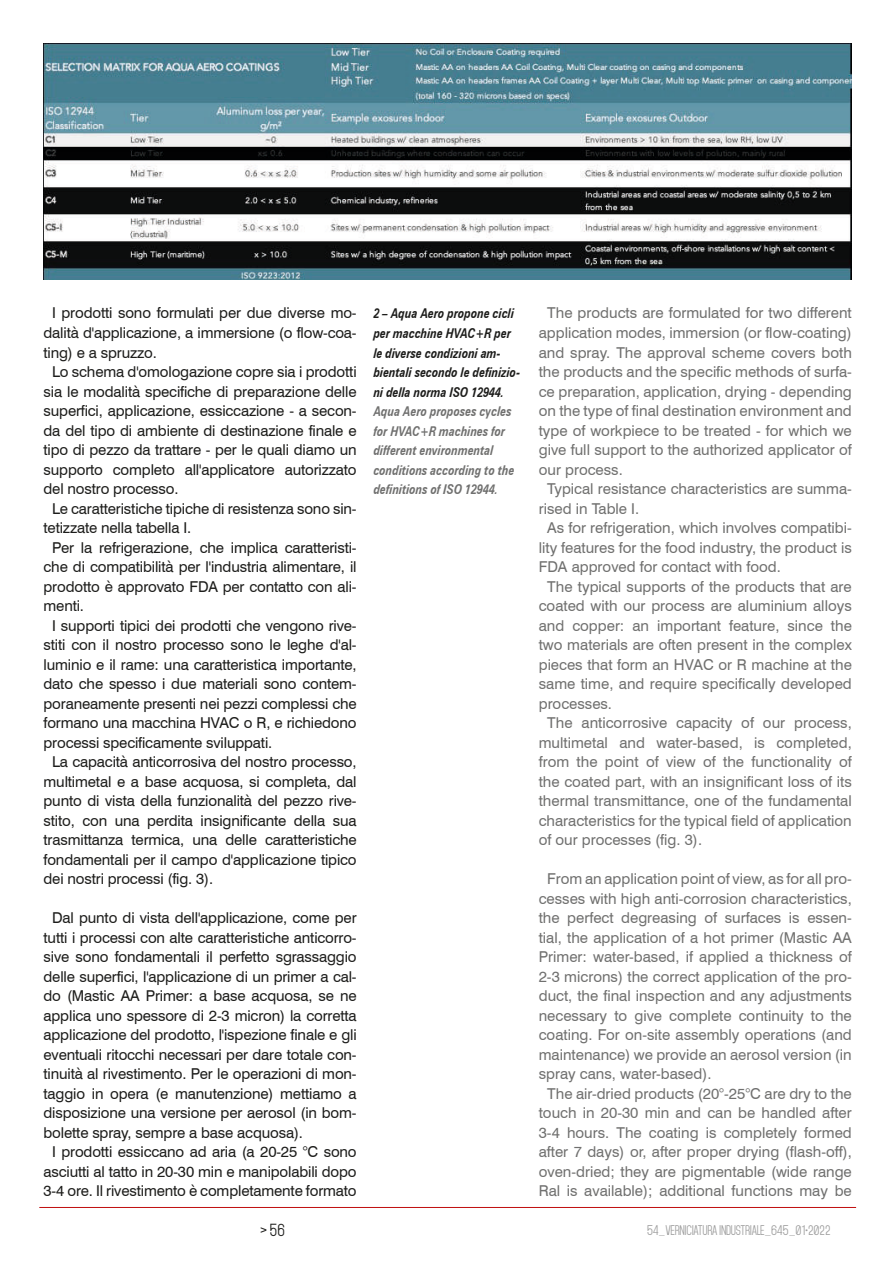
<style>
.page{position:relative;width:892px;height:1263px;background:#fff}
.page>*{position:absolute;margin:0;border:0;box-sizing:border-box;transform-origin:0 0}
.t1{font:15px "Swiss 721 BT";letter-spacing:-.01em;color:#1d1d1b}
.t2{font:15px "Swiss 721 BT";color:#70706f}
.t3{font:15px "Mohave";color:#1d1d1b}
.t4{font:italic 700 13.5px/19.5px "Zurich BT";color:#1d1d1b;scale:.8 1}
.t5{font:italic 700 13.5px/19.5px "Zurich BT";color:#70706f;scale:.8 1}
.t6{font:12px "Mohave";letter-spacing:-.03em;color:#9d9d9d}
</style>
<div class="page">
<hr style="left:39px;top:1206px;width:817px;height:1px;background:#c00e0e">
<img style="left:44px;top:44px;width:807px;height:235px">
<p class="t1" style="left:52px;top:304px;width:306px">I prodotti sono formulati per due diverse mo-</p>
<p class="t1" style="left:44px;top:323px;width:314px">dalità d'applicazione, a immersione (o flow-coa-</p>
<p class="t1" style="left:44px;top:343px;width:115px">ting) e a spruzzo.</p>
<p class="t1" style="left:52px;top:362px;width:306px">Lo schema d'omologazione copre sia i prodotti</p>
<p class="t1" style="left:44px;top:382px;width:314px">sia le modalità specifiche di preparazione delle</p>
<p class="t1" style="left:44px;top:401px;width:314px">superfici, applicazione, essiccazione - a secon-</p>
<p class="t1" style="left:44px;top:421px;width:314px">da del tipo di ambiente di destinazione finale e</p>
<p class="t1" style="left:44px;top:440px;width:314px">tipo di pezzo da trattare - per le quali diamo un</p>
<p class="t1" style="left:44px;top:460px;width:314px">supporto completo all'applicatore autorizzato</p>
<p class="t1" style="left:44px;top:479px;width:136px">del nostro processo.</p>
<p class="t1" style="left:52px;top:499px;width:306px">Le caratteristiche tipiche di resistenza sono sin-</p>
<p class="t1" style="left:44px;top:518px;width:149px">tetizzate nella tabella I.</p>
<p class="t1" style="left:52px;top:538px;width:306px">Per la refrigerazione, che implica caratteristi-</p>
<p class="t1" style="left:44px;top:557px;width:314px">che di compatibilità per l'industria alimentare, il</p>
<p class="t1" style="left:44px;top:577px;width:314px">prodotto è approvato FDA per contatto con ali-</p>
<p class="t1" style="left:44px;top:596px;width:42px">menti.</p>
<p class="t1" style="left:52px;top:616px;width:306px">I supporti tipici dei prodotti che vengono rive-</p>
<p class="t1" style="left:44px;top:635px;width:314px">stiti con il nostro processo sono le leghe d'al-</p>
<p class="t1" style="left:44px;top:655px;width:314px">luminio e il rame: una caratteristica importante,</p>
<p class="t1" style="left:44px;top:674px;width:314px">dato che spesso i due materiali sono contem-</p>
<p class="t1" style="left:44px;top:694px;width:314px">poraneamente presenti nei pezzi complessi che</p>
<p class="t1" style="left:44px;top:713px;width:314px">formano una macchina HVAC o R, e richiedono</p>
<p class="t1" style="left:44px;top:733px;width:230px">processi specificamente sviluppati.</p>
<p class="t1" style="left:52px;top:752px;width:306px">La capacità anticorrosiva del nostro processo,</p>
<p class="t1" style="left:44px;top:772px;width:314px">multimetal e a base acquosa, si completa, dal</p>
<p class="t1" style="left:44px;top:791px;width:314px">punto di vista della funzionalità del pezzo rive-</p>
<p class="t1" style="left:44px;top:811px;width:314px">stito, con una perdita insignificante della sua</p>
<p class="t1" style="left:44px;top:830px;width:315px">trasmittanza termica, una delle caratteristiche</p>
<p class="t1" style="left:44px;top:850px;width:314px">fondamentali per il campo d'applicazione tipico</p>
<p class="t1" style="left:44px;top:869px;width:171px">dei nostri processi (fig. 3).</p>
<p class="t1" style="left:52px;top:908px;width:306px">Dal punto di vista dell'applicazione, come per</p>
<p class="t1" style="left:44px;top:928px;width:314px">tutti i processi con alte caratteristiche anticorro-</p>
<p class="t1" style="left:44px;top:947px;width:314px">sive sono fondamentali il perfetto sgrassaggio</p>
<p class="t1" style="left:44px;top:967px;width:314px">delle superfici, l'applicazione di un primer a cal-</p>
<p class="t1" style="left:44px;top:986px;width:314px">do (Mastic AA Primer: a base acquosa, se ne</p>
<p class="t1" style="left:44px;top:1006px;width:314px">applica uno spessore di 2-3 micron) la corretta</p>
<p class="t1" style="left:44px;top:1025px;width:314px">applicazione del prodotto, l'ispezione finale e gli</p>
<p class="t1" style="left:44px;top:1045px;width:314px">eventuali ritocchi necessari per dare totale con-</p>
<p class="t1" style="left:44px;top:1064px;width:314px">tinuità al rivestimento. Per le operazioni di mon-</p>
<p class="t1" style="left:44px;top:1084px;width:314px">taggio in opera (e manutenzione) mettiamo a</p>
<p class="t1" style="left:44px;top:1103px;width:314px">disposizione una versione per aerosol (in bom-</p>
<p class="t1" style="left:44px;top:1123px;width:261px">bolette spray, sempre a base acquosa).</p>
<p class="t1" style="left:52px;top:1142px;width:306px">I prodotti essiccano ad aria (a 20-25 °C sono</p>
<p class="t1" style="left:44px;top:1162px;width:314px">asciutti al tatto in 20-30 min e manipolabili dopo</p>
<p class="t1" style="left:44px;top:1181px;width:314px">3-4 ore. Il rivestimento è completamente formato</p>
<p class="t4" style="left:373px;top:303px;width:185px">2 – Aqua Aero propone cicli per macchine HVAC+R per le diverse condizioni am&shy;bientali secondo le definizio&shy;ni della norma ISO 12944.</p>
<p class="t5" style="left:373px;top:400px;width:177px">Aqua Aero proposes cycles for HVAC+R machines for different environmental conditions according to the definitions of ISO 12944.</p>
<p class="t2" style="left:547px;top:304px;width:306px">The products are formulated for two different</p>
<p class="t2" style="left:538px;top:323px;width:314px">application modes, immersion (or flow-coating)</p>
<p class="t2" style="left:538px;top:343px;width:314px">and spray. The approval scheme covers both</p>
<p class="t2" style="left:538px;top:362px;width:314px">the products and the specific methods of surfa-</p>
<p class="t2" style="left:538px;top:382px;width:314px">ce preparation, application, drying - depending</p>
<p class="t2" style="left:538px;top:401px;width:314px">on the type of final destination environment and</p>
<p class="t2" style="left:538px;top:421px;width:314px">type of workpiece to be treated - for which we</p>
<p class="t2" style="left:538px;top:440px;width:314px">give full support to the authorized applicator of</p>
<p class="t2" style="left:538px;top:460px;width:86px">our process.</p>
<p class="t2" style="left:547px;top:479px;width:306px">Typical resistance characteristics are summa-</p>
<p class="t2" style="left:538px;top:499px;width:102px">rised in Table I.</p>
<p class="t2" style="left:547px;top:518px;width:306px">As for refrigeration, which involves compatibi-</p>
<p class="t2" style="left:538px;top:538px;width:314px">lity features for the food industry, the product is</p>
<p class="t2" style="left:538px;top:557px;width:243px">FDA approved for contact with food.</p>
<p class="t2" style="left:547px;top:577px;width:306px">The typical supports of the products that are</p>
<p class="t2" style="left:538px;top:596px;width:314px">coated with our process are aluminium alloys</p>
<p class="t2" style="left:538px;top:616px;width:314px">and copper: an important feature, since the</p>
<p class="t2" style="left:538px;top:635px;width:314px">two materials are often present in the complex</p>
<p class="t2" style="left:538px;top:655px;width:314px">pieces that form an HVAC or R machine at the</p>
<p class="t2" style="left:538px;top:674px;width:314px">same time, and require specifically developed</p>
<p class="t2" style="left:538px;top:694px;width:75px">processes.</p>
<p class="t2" style="left:547px;top:713px;width:306px">The anticorrosive capacity of our process,</p>
<p class="t2" style="left:538px;top:733px;width:314px">multimetal and water-based, is completed,</p>
<p class="t2" style="left:538px;top:752px;width:314px">from the point of view of the functionality of</p>
<p class="t2" style="left:538px;top:772px;width:314px">the coated part, with an insignificant loss of its</p>
<p class="t2" style="left:538px;top:791px;width:314px">thermal transmittance, one of the fundamental</p>
<p class="t2" style="left:538px;top:811px;width:314px">characteristics for the typical field of application</p>
<p class="t2" style="left:538px;top:830px;width:165px">of our processes (fig. 3).</p>
<p class="t2" style="left:547px;top:869px;width:306px">From an application point of view, as for all pro-</p>
<p class="t2" style="left:538px;top:889px;width:314px">cesses with high anti-corrosion characteristics,</p>
<p class="t2" style="left:538px;top:908px;width:314px">the perfect degreasing of surfaces is essen-</p>
<p class="t2" style="left:538px;top:928px;width:314px">tial, the application of a hot primer (Mastic AA</p>
<p class="t2" style="left:538px;top:947px;width:314px">Primer: water-based, if applied a thickness of</p>
<p class="t2" style="left:538px;top:967px;width:314px">2-3 microns) the correct application of the pro-</p>
<p class="t2" style="left:538px;top:986px;width:314px">duct, the final inspection and any adjustments</p>
<p class="t2" style="left:538px;top:1006px;width:314px">necessary to give complete continuity to the</p>
<p class="t2" style="left:538px;top:1025px;width:314px">coating. For on-site assembly operations (and</p>
<p class="t2" style="left:538px;top:1045px;width:314px">maintenance) we provide an aerosol version (in</p>
<p class="t2" style="left:538px;top:1064px;width:174px">spray cans, water-based).</p>
<p class="t2" style="left:547px;top:1084px;width:306px">The air-dried products (20°-25°C are dry to the</p>
<p class="t2" style="left:538px;top:1103px;width:314px">touch in 20-30 min and can be handled after</p>
<p class="t2" style="left:538px;top:1123px;width:314px">3-4 hours. The coating is completely formed</p>
<p class="t2" style="left:538px;top:1142px;width:314px">after 7 days) or, after proper drying (flash-off),</p>
<p class="t2" style="left:538px;top:1162px;width:314px">oven-dried; they are pigmentable (wide range</p>
<p class="t2" style="left:538px;top:1181px;width:314px">Ral is available); additional functions may be</p>
<p class="t3" style="left:260px;top:1220px;width:26px">&gt; 56</p>
<p class="t6" style="left:647px;top:1222px;width:185px">54_VERNICIATURA INDUSTRIALE_645_01•2022</p>
</div>
